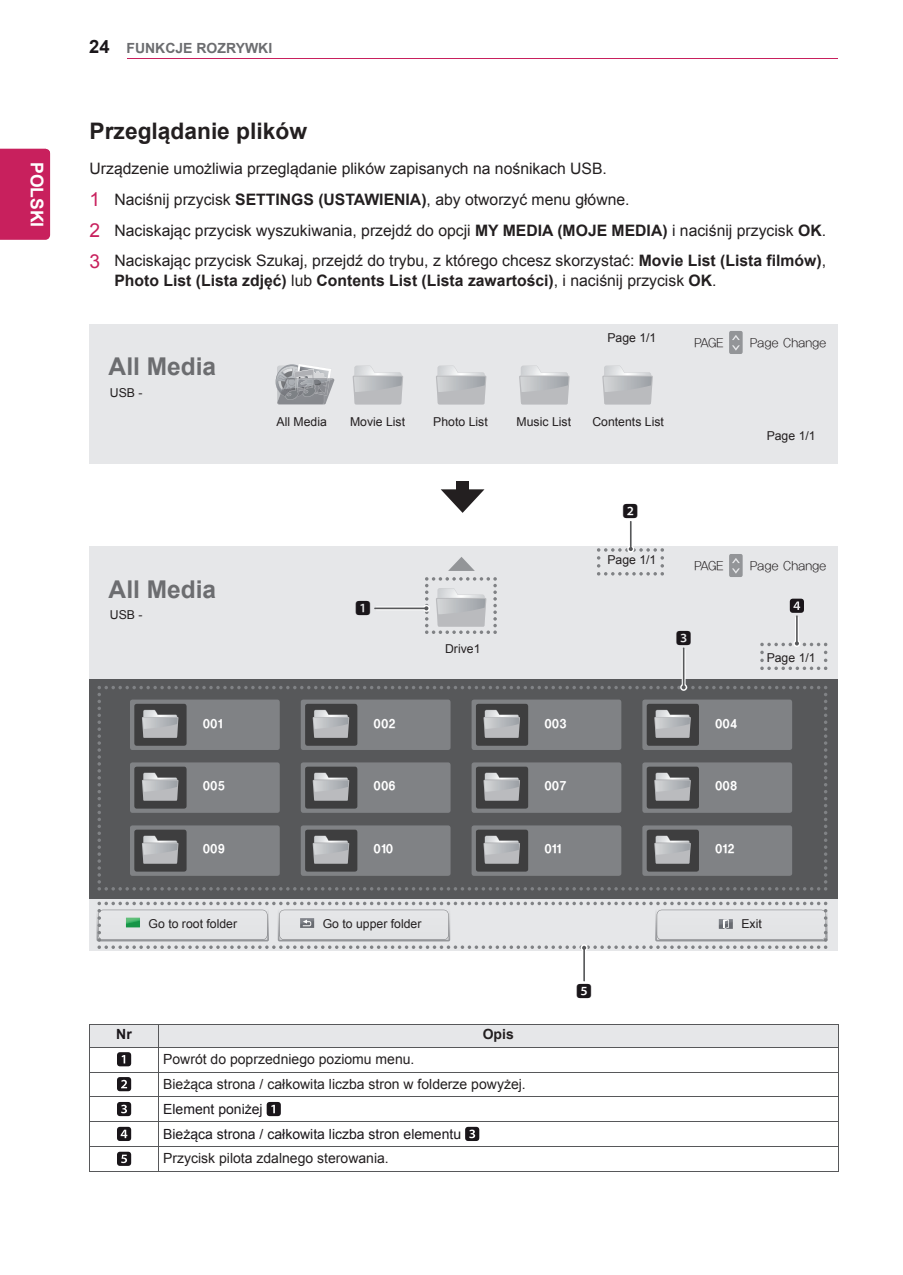
<style>
.page{position:relative;width:903px;height:1275px;background:#fff}
.page>*{position:absolute;margin:0;border:0;box-sizing:border-box;transform-origin:0 0}
.t1{font:700 24.5px "Arial";color:#6c6d70}
.t2{font:700 22.75px "Arial";color:#231f20}
.t3{font:700 21px "Arial";color:#fff}
.t4{font:700 18.38px "Arial";color:#1a161a}
.t5{font:700 17.5px "Arial";color:#fff}
.t6{font:15.75px/30.6px "Arial";color:#231f20}
.t7{font:700 15.75px "Arial";color:#231f20}
.t8{font:15.75px "Koz Go Pro";color:#1a161a}
.t9{font:14px/24.8px "Arial";color:#231f20}
.t10{font:14px/24.8px "Arial";color:#1a161a}
.t11{font:700 14px "Arial";color:#6c6d70}
.t12{font:700 14px "Arial";color:#231f20}
.t13{font:700 14px "Arial";color:#1a161a}
.t14{font:12.25px "Arial";color:#231f20}
.t15{font:12.25px "YDI Cstre M";color:#fff}
.t16{font:12.25px "YDI Cstre UL";color:#231f20}
.s1{font-size:19.25px;color:#c8205d}
.s2{font-weight:700}
.s3{font-weight:400}
</style>
<div class="page">
<hr style="left:127px;top:58px;width:711px;height:1px;background:#c8205d">
<div style="left:0;top:149px;width:50px;height:91px;background:#c8205d"></div>
<div style="left:89px;top:324px;width:749px;height:139px;background:#e6e7e9"></div>
<div style="left:89px;top:547px;width:749px;height:404px;background:#e6e7e9"></div>
<div style="left:89px;top:679px;width:749px;height:220px;background:#57585a"></div>
<svg style="left:276px;top:364px;width:58px;height:40px"></svg>
<svg style="left:353px;top:366px;width:50px;height:38px"></svg>
<svg style="left:436px;top:366px;width:50px;height:38px"></svg>
<svg style="left:519px;top:366px;width:51px;height:38px"></svg>
<svg style="left:602px;top:366px;width:51px;height:38px"></svg>
<svg style="left:729px;top:331px;width:14px;height:23px"></svg>
<svg style="left:729px;top:554px;width:14px;height:23px"></svg>
<svg style="left:448px;top:557px;width:27px;height:14px"></svg>
<hr style="left:374px;top:607px;width:52px;height:2px;background:#57585a">
<svg style="left:423px;top:577px;width:74px;height:57px"></svg>
<hr style="left:682px;top:648px;width:3px;height:40px;background:#fff;border-radius:2px">
<hr style="left:683px;top:647px;width:1px;height:40px;background:#57585a">
<svg style="left:97px;top:684px;width:730px;height:207px"></svg>
<hr style="left:583px;top:948px;width:2px;height:33px;background:#57585a">
<svg style="left:97px;top:902px;width:730px;height:49px"></svg>
<svg style="left:597px;top:521px;width:67px;height:55px"></svg>
<hr style="left:795px;top:616px;width:4px;height:29px;background:#fff;border-radius:2px">
<hr style="left:796px;top:615px;width:2px;height:29px;background:#57585a">
<svg style="left:760px;top:640px;width:67px;height:30px"></svg>
<svg style="left:790px;top:599px;width:14px;height:14px"></svg>
<div style="left:456px;top:481px;width:13px;height:18px;background:#231f20"></div>
<svg style="left:441px;top:489px;width:43px;height:24px"></svg>
<hr style="left:90px;top:1171px;width:68px;height:1px;background:#57585a">
<hr style="left:158px;top:1171px;width:681px;height:1px;background:#57585a">
<svg style="left:90px;top:1024px;width:749px;height:147px"></svg>
<p class="t5" style="left:49px;top:162px;width:67px;rotate:90deg">POLSKI</p>
<h3 class="t3" style="left:50px;top:181px;width:28px;rotate:90deg">PL</h3>
<p class="t4" style="left:89px;top:34px;width:22px">24</p>
<p class="t11" style="left:126px;top:39px;width:147px">FUNKCJE ROZRYWKI</p>
<h2 class="t2" style="left:90px;top:115px;width:219px">Przeglądanie plików</h2>
<p class="t6" style="left:90px;top:154px;width:738px">Urządzenie umożliwia przeglądanie plików zapisanych na nośnikach USB.<br><span class="s1">1</span> Naciśnij przycisk <span class="s2">SETTINGS (USTAWIENIA)</span>, aby otworzyć menu główne.<br><span class="s1">2</span> Naciskając przycisk wyszukiwania, przejdź do opcji <span class="s2">MY MEDIA (MOJE MEDIA)</span> i naciśnij przycisk <span class="s2">OK</span>.<br><span class="s1">3</span> Naciskając przycisk Szukaj, przejdź do trybu, z którego chcesz skorzystać: <span class="s2">Movie List (Lista filmów)</span>,</p>
<p class="t7" style="left:114px;top:270px;width:604px">Photo List (Lista zdjęć) <span class="s3">lub</span> Contents List (Lista zawartości)<span class="s3">, i naciśnij przycisk</span> OK<span class="s3">.</span></p>
<h1 class="t1" style="left:109px;top:350px;width:109px">All Media</h1>
<p class="t14" style="left:110px;top:384px;width:34px">USB -</p>
<h1 class="t1" style="left:109px;top:573px;width:109px">All Media</h1>
<p class="t14" style="left:110px;top:606px;width:34px">USB -</p>
<p class="t15" style="left:203px;top:717px;width:21px">001</p>
<p class="t15" style="left:203px;top:779px;width:24px">005</p>
<p class="t15" style="left:203px;top:842px;width:24px">009</p>
<p class="t14" style="left:607px;top:330px;width:51px">Page 1/1</p>
<p class="t16" style="left:694px;top:336px;width:31px">PAGE</p>
<p class="t16" style="left:750px;top:336px;width:78px">Page Change</p>
<p class="t14" style="left:276px;top:413px;width:52px">All Media</p>
<p class="t14" style="left:350px;top:413px;width:57px">Movie List</p>
<p class="t14" style="left:433px;top:413px;width:56px">Photo List</p>
<p class="t14" style="left:517px;top:413px;width:56px">Music List</p>
<p class="t14" style="left:592px;top:413px;width:73px">Contents List</p>
<p class="t14" style="left:767px;top:428px;width:51px">Page 1/1</p>
<p class="t8" style="left:622px;top:501px;width:17px">2</p>
<p class="t14" style="left:607px;top:552px;width:51px">Page 1/1</p>
<p class="t16" style="left:694px;top:559px;width:31px">PAGE</p>
<p class="t16" style="left:750px;top:559px;width:78px">Page Change</p>
<p class="t8" style="left:355px;top:598px;width:17px">1</p>
<p class="t14" style="left:445px;top:640px;width:37px">Drive1</p>
<p class="t8" style="left:676px;top:628px;width:17px">3</p>
<p class="t14" style="left:767px;top:650px;width:51px">Page 1/1</p>
<p class="t15" style="left:373px;top:717px;width:24px">002</p>
<p class="t15" style="left:544px;top:717px;width:24px">003</p>
<p class="t15" style="left:715px;top:717px;width:24px">004</p>
<p class="t15" style="left:373px;top:779px;width:24px">006</p>
<p class="t15" style="left:544px;top:779px;width:24px">007</p>
<p class="t15" style="left:715px;top:779px;width:24px">008</p>
<p class="t15" style="left:373px;top:842px;width:21px">010</p>
<p class="t15" style="left:544px;top:842px;width:18px">011</p>
<p class="t15" style="left:715px;top:842px;width:21px">012</p>
<p class="t14" style="left:149px;top:916px;width:90px">Go to root folder</p>
<p class="t14" style="left:323px;top:916px;width:100px">Go to upper folder</p>
<p class="t14" style="left:741px;top:916px;width:22px">Exit</p>
<p class="t13" style="left:116px;top:1025px;width:17px">Nr</p>
<p class="t12" style="left:483px;top:1025px;width:33px">Opis</p>
<p class="t9" style="left:163px;top:1046px;width:364px">Powrót do poprzedniego poziomu menu.<br>Bieżąca strona / całkowita liczba stron w folderze powyżej.</p>
<p class="t10" style="left:163px;top:1097px;width:300px">Element poniżej<br>Bieżąca strona / całkowita liczba stron elementu</p>
<p class="t9" style="left:163px;top:1146px;width:227px">Przycisk pilota zdalnego sterowania.</p>
<p class="t8" style="left:576px;top:981px;width:17px">5</p>
</div>
